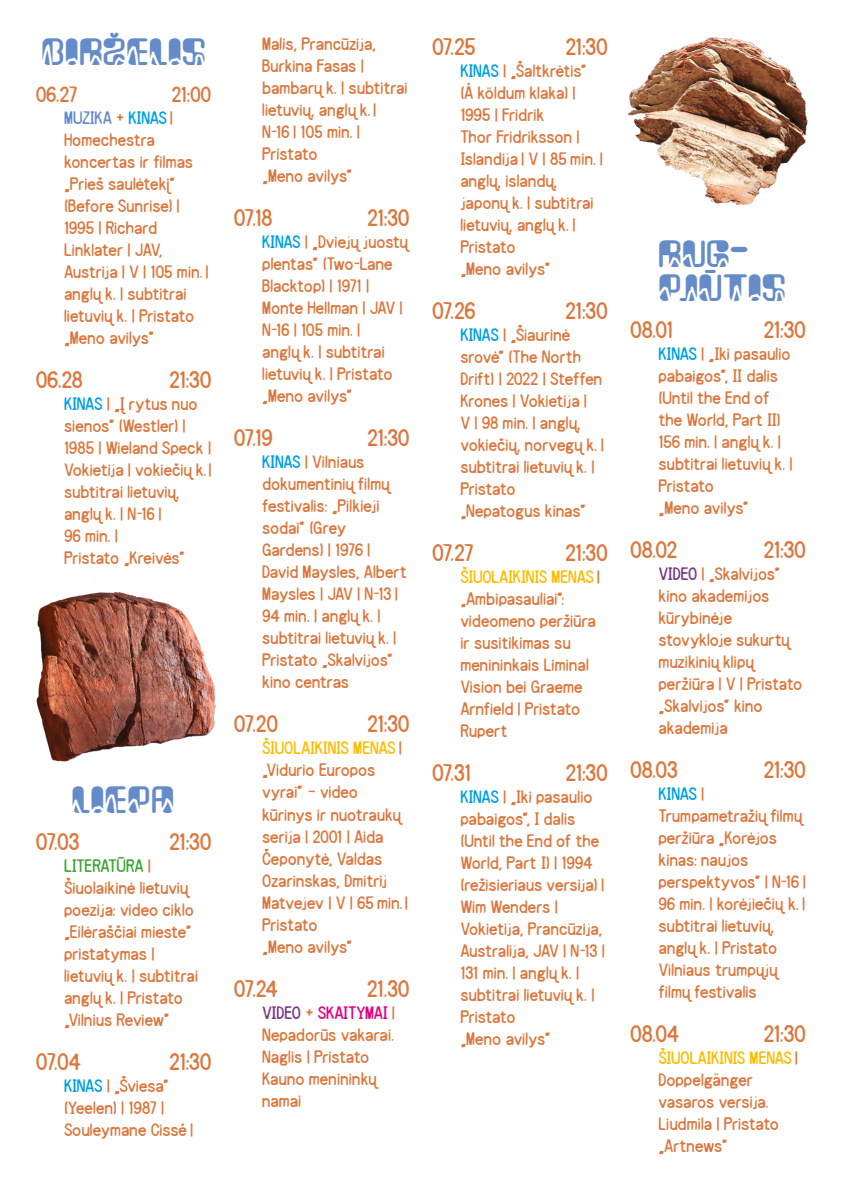
<style>
.page{position:relative;width:842px;height:1191px;background:#fff}
.page>*{position:absolute;margin:0;border:0;box-sizing:border-box;transform-origin:0 0}
.t1{font:28px/34px "Brasil Mountain";letter-spacing:.055em;color:#658bc8}
.t2{font:24px "Sojourn Bold 5";letter-spacing:-.02em;color:#dc773d}
.t3{font:22px "Sojourn Bold 5";letter-spacing:-.005em;color:#dc773d}
.t4{font:18px/22px "Sojourn Bold 5";letter-spacing:.005em;color:#dc773d}
.s1{color:#658bc8}
.s2{color:#009fe3}
.s3{color:#3fa535}
.s4{color:#fcbd00}
.s5{color:#783784}
.s6{color:#e6007d}
</style>
<div class="page">
<img style="left:36px;top:583px;width:180px;height:179px">
<img style="left:628px;top:37px;width:180px;height:168px">
<h1 class="t1" style="left:42px;top:34px;width:165px">BIRŽELIS</h1>
<p class="t3" style="left:36px;top:82px;width:43px">06.27</p>
<p class="t3" style="left:172px;top:82px;width:41px">21:00</p>
<p class="t4" style="left:64px;top:107px;width:146px"><span class="s1">MUZIKA</span> + <span class="s2">KINAS</span> |<br>Homechestra koncertas ir filmas „Prieš saulėtekį“ (Before Sunrise) |<br>1995 | Richard<br>Linklater | JAV,<br>Austrija | V | 105 min. | anglų k. | subtitrai lietuvių k. | Pristato „Meno avilys“</p>
<h2 class="t2" style="left:36px;top:366px;width:48px">06.28</h2>
<h2 class="t2" style="left:169px;top:366px;width:44px">21:30</h2>
<p class="t4" style="left:64px;top:393px;width:149px"><span class="s2">KINAS</span> | „Į rytus nuo sienos“ (Westler) |<br>1985 | Wieland Speck |<br>Vokietija | vokiečių k.| subtitrai lietuvių, anglų k. | N-16 |<br>96 min. |<br>Pristato „Kreivės“</p>
<h1 class="t1" style="left:72px;top:782px;width:104px">LIEPA</h1>
<h2 class="t2" style="left:36px;top:828px;width:45px">07.03</h2>
<h2 class="t2" style="left:169px;top:828px;width:44px">21:30</h2>
<p class="t4" style="left:64px;top:855px;width:135px"><span class="s3">LITERATŪRA</span> |<br>Šiuolaikinė lietuvių poezija: video ciklo „Eilėraščiai mieste“ pristatymas | lietuvių k. | subtitrai anglų k. | Pristato „Vilnius Review“</p>
<h2 class="t2" style="left:36px;top:1048px;width:47px">07.04</h2>
<h2 class="t2" style="left:169px;top:1048px;width:44px">21:30</h2>
<p class="t4" style="left:64px;top:1075px;width:130px"><span class="s2">KINAS</span> | „Šviesa“ (Yeelen) | 1987 |<br>Souleymane Cissé |</p>
<p class="t4" style="left:262px;top:33px;width:147px">Malis, Prancūzija,<br>Burkina Fasas | bambarų k. | subtitrai lietuvių, anglų k. |<br>N-16 | 105 min. |<br>Pristato<br>„Meno avilys“</p>
<h2 class="t2" style="left:234px;top:204px;width:40px">07.18</h2>
<h2 class="t2" style="left:367px;top:204px;width:44px">21:30</h2>
<p class="t4" style="left:262px;top:231px;width:147px"><span class="s2">KINAS</span> | „Dviejų juostų plentas“ (Two-Lane<br>Blacktop) | 1971 |<br>Monte Hellman | JAV |<br>N-16 | 105 min. |<br>anglų k. | subtitrai lietuvių k. | Pristato „Meno avilys“</p>
<h2 class="t2" style="left:234px;top:424px;width:40px">07.19</h2>
<h2 class="t2" style="left:367px;top:424px;width:44px">21:30</h2>
<p class="t4" style="left:262px;top:451px;width:146px"><span class="s2">KINAS</span> | Vilniaus dokumentinių filmų festivalis: „Pilkieji sodai“ (Grey<br>Gardens) | 1976 |<br>David Maysles, Albert<br>Maysles | JAV | N-13 |<br>94 min. | anglų k. | subtitrai lietuvių k. |<br>Pristato „Skalvijos“ kino centras</p>
<h2 class="t2" style="left:234px;top:710px;width:45px">07.20</h2>
<h2 class="t2" style="left:367px;top:710px;width:44px">21:30</h2>
<p class="t4" style="left:262px;top:737px;width:147px"><span class="s4">ŠIUOLAIKINIS MENAS</span> | „Vidurio Europos vyrai“ – video kūrinys ir nuotraukų serija | 2001 | Aida<br>Čeponytė, Valdas<br>Ozarinskas, Dmitrij<br>Matvejev | V | 65 min. |<br>Pristato<br>„Meno avilys“</p>
<h2 class="t2" style="left:234px;top:974px;width:45px">07.24</h2>
<h2 class="t2" style="left:367px;top:974px;width:44px">21.30</h2>
<p class="t4" style="left:262px;top:1001px;width:134px"><span class="s5">VIDEO</span> + <span class="s6">SKAITYMAI</span> |<br>Nepadorūs vakarai.<br>Naglis | Pristato<br>Kauno menininkų namai</p>
<h2 class="t2" style="left:432px;top:33px;width:45px">07.25</h2>
<h2 class="t2" style="left:566px;top:33px;width:44px">21:30</h2>
<p class="t4" style="left:461px;top:60px;width:144px"><span class="s2">KINAS</span> | „Šaltkrėtis“ (Á köldum klaka) |<br>1995 | Fridrik<br>Thor Fridriksson |<br>Islandija | V | 85 min. | anglų, islandų, japonų k. | subtitrai lietuvių, anglų k. |<br>Pristato<br>„Meno avilys“</p>
<h2 class="t2" style="left:432px;top:297px;width:45px">07.26</h2>
<h2 class="t2" style="left:566px;top:297px;width:44px">21:30</h2>
<p class="t4" style="left:461px;top:324px;width:145px"><span class="s2">KINAS</span> | „Šiaurinė srovė“ (The North<br>Drift) | 2022 | Steffen<br>Krones | Vokietija |<br>V | 98 min. | anglų, vokiečių, norvegų k. | subtitrai lietuvių k. |<br>Pristato<br>„Nepatogus kinas“</p>
<h2 class="t2" style="left:432px;top:539px;width:43px">07.27</h2>
<h2 class="t2" style="left:566px;top:539px;width:44px">21:30</h2>
<p class="t4" style="left:461px;top:566px;width:141px"><span class="s4">ŠIUOLAIKINIS MENAS</span> | „Ambipasauliai“: videomeno peržiūra ir susitikimas su menininkais Liminal<br>Vision bei Graeme<br>Arnfield | Pristato<br>Rupert</p>
<h2 class="t2" style="left:432px;top:759px;width:41px">07.31</h2>
<h2 class="t2" style="left:566px;top:759px;width:44px">21:30</h2>
<p class="t4" style="left:461px;top:786px;width:146px"><span class="s2">KINAS</span> | „Iki pasaulio pabaigos“, I dalis (Until the End of the<br>World, Part I) | 1994 (režisieriaus versija) |<br>Wim Wenders |<br>Vokietija, Prancūzija,<br>Australija, JAV | N-13 |<br>131 min. | anglų k. | subtitrai lietuvių k. |<br>Pristato<br>„Meno avilys“</p>
<h1 class="t1" style="left:659px;top:236px;width:128px">RUG-<br>PJŪTIS</h1>
<h2 class="t2" style="left:630px;top:316px;width:45px">08.01</h2>
<h2 class="t2" style="left:764px;top:316px;width:44px">21:30</h2>
<p class="t4" style="left:659px;top:343px;width:135px"><span class="s2">KINAS</span> | „Iki pasaulio pabaigos“, II dalis (Until the End of the World, Part II)<br>156 min. | anglų k. | subtitrai lietuvių k. |<br>Pristato<br>„Meno avilys“</p>
<h2 class="t2" style="left:630px;top:536px;width:49px">08.02</h2>
<h2 class="t2" style="left:764px;top:536px;width:44px">21:30</h2>
<p class="t4" style="left:659px;top:563px;width:145px"><span class="s5">VIDEO</span> | „Skalvijos“ kino akademijos kūrybinėje stovykloje sukurtų muzikinių klipų peržiūra | V | Pristato „Skalvijos“ kino akademija</p>
<h2 class="t2" style="left:630px;top:756px;width:49px">08.03</h2>
<h2 class="t2" style="left:764px;top:756px;width:44px">21:30</h2>
<p class="t4" style="left:659px;top:783px;width:149px"><span class="s2">KINAS</span> |<br>Trumpametražių filmų peržiūra „Korėjos kinas: naujos perspektyvos“ | N-16 |<br>96 min. | korėjiečių k. | subtitrai lietuvių, anglų k. | Pristato<br>Vilniaus trumpųjų filmų festivalis</p>
<h2 class="t2" style="left:630px;top:1020px;width:50px">08.04</h2>
<h2 class="t2" style="left:764px;top:1020px;width:44px">21:30</h2>
<p class="t4" style="left:659px;top:1047px;width:141px"><span class="s4">ŠIUOLAIKINIS MENAS</span> |<br>Doppelgänger vasaros versija.<br>Liudmila | Pristato „Artnews“</p>
</div>
